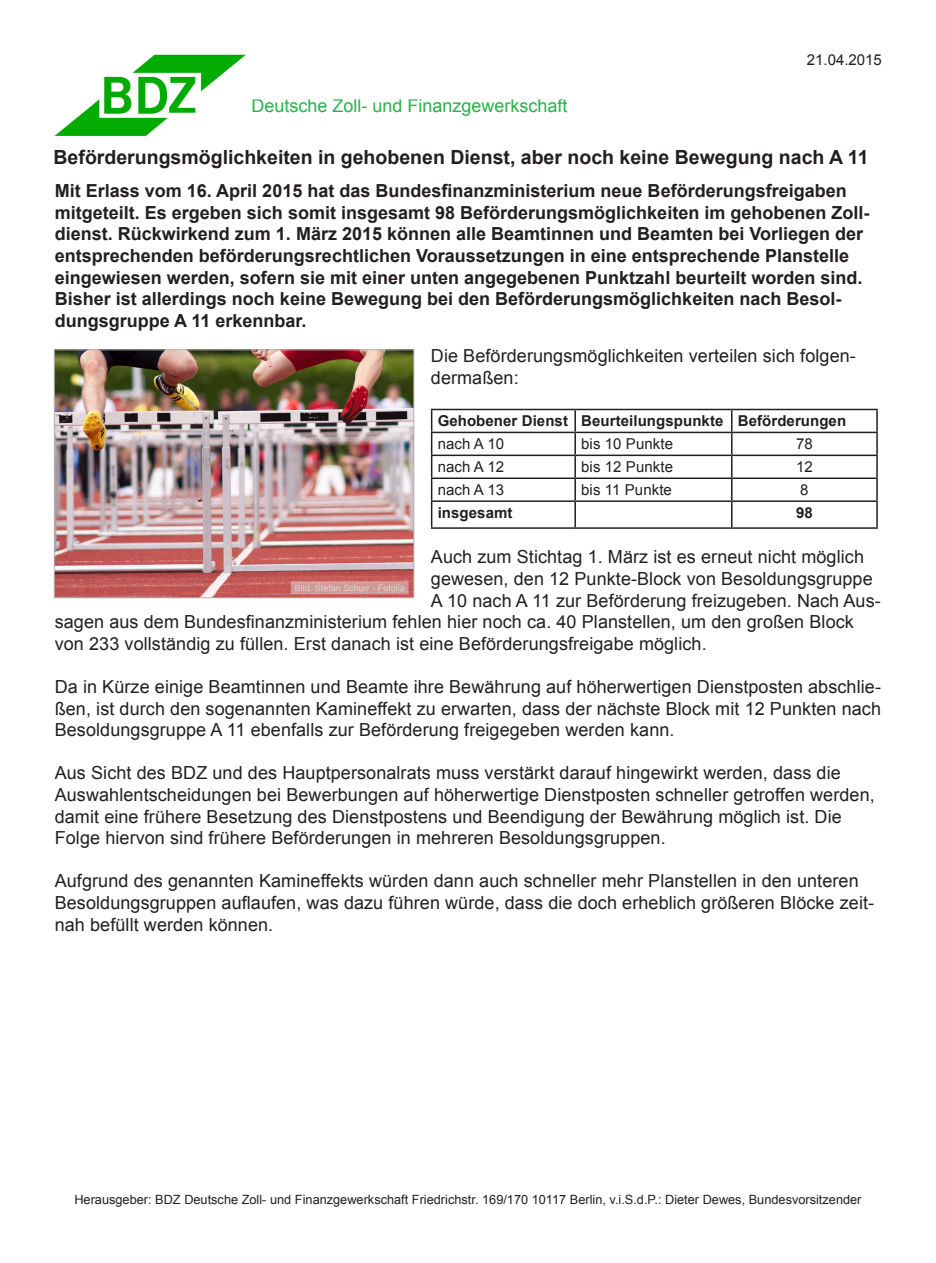
<style>
.page{position:relative;width:936px;height:1263px;background:#fff}
.page>*{position:absolute;margin:0;border:0;box-sizing:border-box;transform-origin:0 0}
.t1{font:700 19.5px "Arial";color:#231f20}
.t2{font:18px/21.6px "Arial";letter-spacing:.005em;color:#231f20}
.t3{font:700 18px/21.6px "Arial";color:#231f20}
.t4{font:18px "Arial";color:#28b24b}
.t5{font:15px "Arial";letter-spacing:.005em;color:#231f20}
.t6{font:700 15px "Arial";letter-spacing:.005em;color:#231f20}
.t7{font:12.75px "Arial";color:#231f20}
</style>
<div class="page">
<img style="left:54px;top:54px;width:191px;height:82px">
<hr style="left:431px;top:409px;width:144px;height:1px;background:#231f20">
<hr style="left:575px;top:409px;width:156px;height:1px;background:#231f20">
<hr style="left:574px;top:410px;width:2px;height:22px;background:#231f20">
<hr style="left:731px;top:409px;width:146px;height:1px;background:#231f20">
<hr style="left:431px;top:432px;width:144px;height:1px;background:#231f20">
<hr style="left:575px;top:432px;width:156px;height:1px;background:#231f20">
<hr style="left:574px;top:433px;width:2px;height:22px;background:#231f20">
<hr style="left:731px;top:432px;width:146px;height:1px;background:#231f20">
<hr style="left:431px;top:455px;width:144px;height:1px;background:#231f20">
<hr style="left:575px;top:455px;width:156px;height:1px;background:#231f20">
<hr style="left:574px;top:456px;width:2px;height:21px;background:#231f20">
<hr style="left:731px;top:455px;width:146px;height:1px;background:#231f20">
<hr style="left:431px;top:477px;width:144px;height:2px;background:#231f20">
<hr style="left:575px;top:477px;width:156px;height:2px;background:#231f20">
<hr style="left:574px;top:479px;width:2px;height:21px;background:#231f20">
<hr style="left:731px;top:477px;width:146px;height:2px;background:#231f20">
<hr style="left:431px;top:500px;width:144px;height:2px;background:#231f20">
<svg style="left:431px;top:410px;width:1px;height:117px"></svg>
<hr style="left:575px;top:500px;width:156px;height:2px;background:#231f20">
<hr style="left:574px;top:502px;width:2px;height:25px;background:#231f20">
<hr style="left:731px;top:500px;width:146px;height:2px;background:#231f20">
<svg style="left:731px;top:410px;width:1px;height:117px"></svg>
<svg style="left:876px;top:410px;width:1px;height:117px"></svg>
<hr style="left:431px;top:527px;width:144px;height:2px;background:#231f20">
<hr style="left:575px;top:527px;width:156px;height:2px;background:#231f20">
<hr style="left:731px;top:527px;width:146px;height:2px;background:#231f20">
<img style="left:56px;top:352px;width:356px;height:244px">
<div style="left:54px;top:350px;width:360px;height:248px;border:1px solid #b4b2b3"></div>
<p class="t5" style="left:806px;top:50px;width:77px">21.04.2015</p>
<p class="t4" style="left:251px;top:94px;width:317px">Deutsche Zoll- und Finanzgewerkschaft</p>
<p class="t1" style="left:54px;top:144px;width:816px">Beförderungsmöglichkeiten in gehobenen Dienst, aber noch keine Bewegung nach A 11</p>
<p class="t3" style="left:55px;top:181px;width:816px">Mit Erlass vom 16. April 2015 hat das Bundesfinanzministerium neue Beförderungsfreigaben mitgeteilt. Es ergeben sich somit insgesamt 98 Beförderungsmöglichkeiten im gehobenen Zoll&shy;dienst. Rückwirkend zum 1. März 2015 können alle Beamtinnen und Beamten bei Vorliegen der entsprechenden beförderungsrechtlichen Voraussetzungen in eine entsprechende Planstelle eingewiesen werden, sofern sie mit einer unten angegebenen Punktzahl beurteilt worden sind.<br>Bisher ist allerdings noch keine Bewegung bei den Beförderungsmöglichkeiten nach Besol&shy;dungsgruppe A 11 erkennbar.</p>
<p class="t2" style="left:431px;top:345px;width:426px">Die Beförderungsmöglichkeiten verteilen sich folgen&shy;dermaßen:</p>
<p class="t6" style="left:437px;top:411px;width:132px">Gehobener Dienst</p>
<p class="t6" style="left:581px;top:411px;width:144px">Beurteilungspunkte</p>
<p class="t6" style="left:737px;top:411px;width:110px">Beförderungen</p>
<p class="t5" style="left:437px;top:434px;width:68px">nach A 10</p>
<p class="t5" style="left:581px;top:434px;width:93px">bis 10 Punkte</p>
<p class="t5" style="left:796px;top:434px;width:18px">78</p>
<p class="t5" style="left:437px;top:457px;width:68px">nach A 12</p>
<p class="t5" style="left:581px;top:457px;width:93px">bis 12 Punkte</p>
<p class="t5" style="left:796px;top:457px;width:18px">12</p>
<p class="t5" style="left:437px;top:480px;width:68px">nach A 13</p>
<p class="t5" style="left:581px;top:480px;width:92px">bis 11 Punkte</p>
<p class="t5" style="left:800px;top:480px;width:10px">8</p>
<p class="t6" style="left:437px;top:503px;width:76px">insgesamt</p>
<p class="t6" style="left:796px;top:503px;width:18px">98</p>
<p class="t2" style="left:431px;top:546px;width:434px">Auch zum Stichtag 1. März ist es erneut nicht möglich</p>
<p class="t2" style="left:431px;top:568px;width:443px">gewesen, den 12 Punkte-Block von Besoldungsgruppe</p>
<p class="t2" style="left:431px;top:590px;width:451px">A 10 nach A 11 zur Beförderung freizugeben. Nach Aus-</p>
<p class="t2" style="left:55px;top:611px;width:800px">sagen aus dem Bundesfinanzministerium fehlen hier noch ca. 40 Planstellen, um den großen Block</p>
<p class="t2" style="left:55px;top:633px;width:653px">von 233 vollständig zu füllen. Erst danach ist eine Beförderungsfreigabe möglich.</p>
<p class="t2" style="left:55px;top:676px;width:827px;text-align:justify">Da in Kürze einige Beamtinnen und Beamte ihre Bewährung auf höherwertigen Dienstposten abschlie&shy;ßen, ist durch den sogenannten Kamineffekt zu erwarten, dass der nächste Block mit 12 Punkten nach Besoldungsgruppe A 11 ebenfalls zur Beförderung freigegeben werden kann.</p>
<p class="t2" style="left:55px;top:762px;width:821px">Aus Sicht des BDZ und des Hauptpersonalrats muss verstärkt darauf hingewirkt werden, dass die Auswahlentscheidungen bei Bewerbungen auf höherwertige Dienstposten schneller getroffen werden, damit eine frühere Besetzung des Dienstpostens und Beendigung der Bewährung möglich ist. Die Folge hiervon sind frühere Beförderungen in mehreren Besoldungsgruppen.</p>
<p class="t2" style="left:55px;top:870px;width:821px">Aufgrund des genannten Kamineffekts würden dann auch schneller mehr Planstellen in den unteren<br>Besoldungsgruppen auflaufen, was dazu führen würde, dass die doch erheblich größeren Blöcke zeit&shy;nah befüllt werden können.</p>
<p class="t7" style="left:74px;top:1191px;width:788px">Herausgeber: BDZ Deutsche Zoll- und Finanzgewerkschaft Friedrichstr. 169/170 10117 Berlin, v.i.S.d.P.: Dieter Dewes, Bundesvorsitzender</p>
</div>
